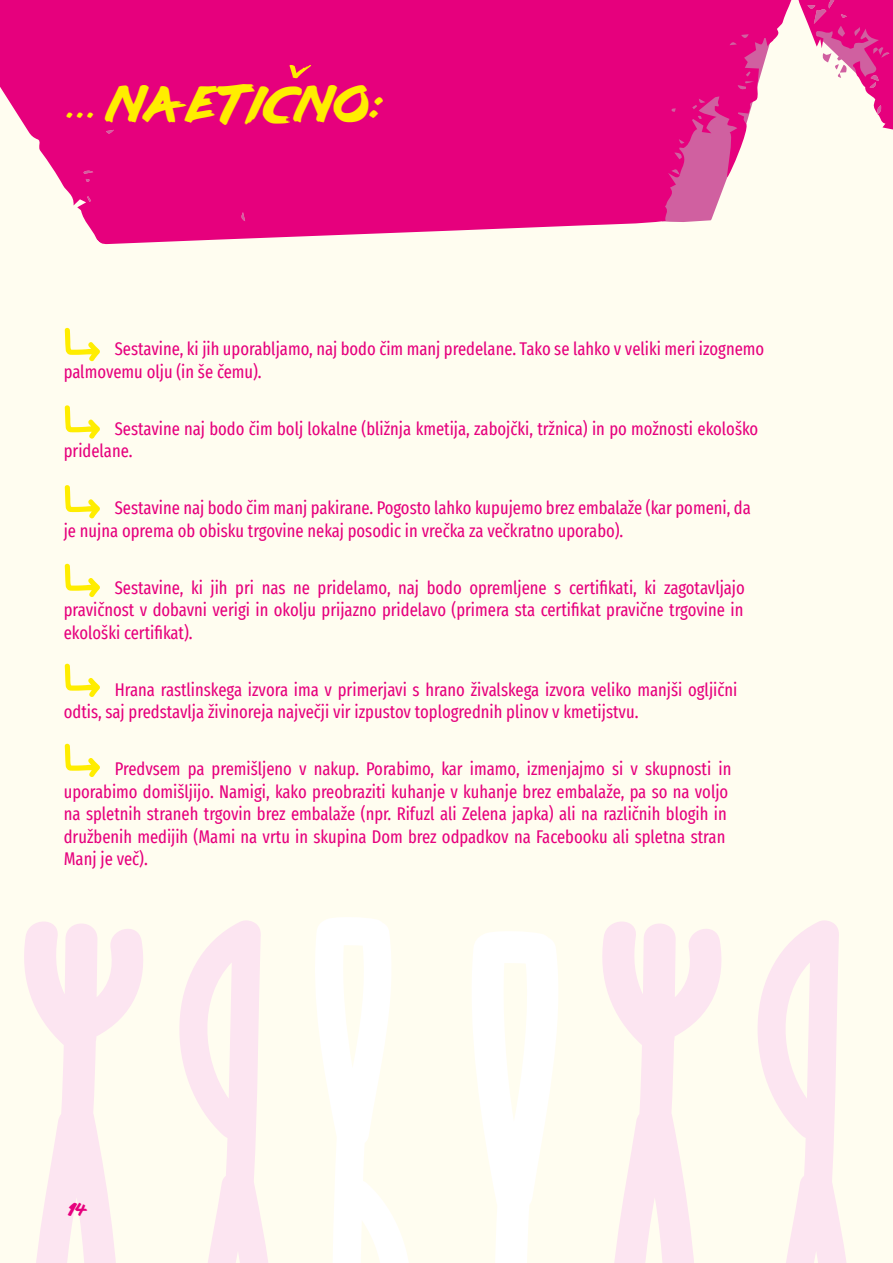
<style>
.page{position:relative;width:893px;height:1263px;background:#fffdf0}
.page>*{position:absolute;margin:0;border:0;box-sizing:border-box;transform-origin:0 0}
.t1{font:45px "lazer 84";letter-spacing:.02em;color:#ffed00}
.t2{font:extra-condensed 18px/22.5px "Fira Sans";color:#e6007d}
.t3{font:18px "lazer 84";color:#e6007d}
</style>
<div class="page">
<svg style="left:0;top:0;width:585px;height:244px;background:#e81687"></svg>
<svg style="left:585px;top:0;width:308px;height:226px;fill:#e6007d"></svg>
<svg style="left:65px;top:405px;width:35px;height:34px"></svg>
<svg style="left:65px;top:328px;width:35px;height:33px"></svg>
<svg style="left:65px;top:485px;width:35px;height:33px"></svg>
<svg style="left:65px;top:564px;width:35px;height:33px"></svg>
<svg style="left:65px;top:664px;width:35px;height:33px"></svg>
<svg style="left:65px;top:744px;width:35px;height:33px"></svg>
<svg style="left:289px;top:65px;width:22px;height:13px"></svg>
<svg style="left:24px;top:920px;width:244px;height:343px"></svg>
<svg style="left:315px;top:917px;width:243px;height:346px"></svg>
<svg style="left:602px;top:921px;width:120px;height:342px"></svg>
<svg style="left:758px;top:920px;width:89px;height:343px"></svg>
<h1 class="t1" style="left:64px;top:77px;width:320px">... NA E TICNO:</h1>
<p class="t2" style="left:64px;top:337px;width:702px;text-indent:51px">Sestavine, ki jih uporabljamo, naj bodo čim manj predelane. Tako se lahko v veliki meri izognemo palmovemu olju (in še čemu).</p>
<p class="t2" style="left:64px;top:417px;width:696px;text-indent:51px">Sestavine naj bodo čim bolj lokalne (bližnja kmetija, zabojčki, tržnica) in po možnosti ekološko pridelane.</p>
<p class="t2" style="left:64px;top:496px;width:689px;text-indent:51px">Sestavine naj bodo čim manj pakirane. Pogosto lahko kupujemo brez embalaže (kar pomeni, da je nujna oprema ob obisku trgovine nekaj posodic in vrečka za večkratno uporabo).</p>
<p class="t2" style="left:64px;top:576px;width:683px;text-align:justify;text-indent:51px">Sestavine, ki jih pri nas ne pridelamo, naj bodo opremljene s certifikati, ki zagotavljajo pravičnost v dobavni verigi in okolju prijazno pridelavo (primera sta certifikat pravične trgovine in ekološki certifikat).</p>
<p class="t2" style="left:64px;top:678px;width:675px;text-indent:51px">Hrana rastlinskega izvora ima v primerjavi s hrano živalskega izvora veliko manjši ogljični odtis, saj predstavlja živinoreja največji vir izpustov toplogrednih plinov v kmetijstvu.</p>
<p class="t2" style="left:64px;top:757px;width:669px;text-indent:51px">Predvsem pa premišljeno v nakup. Porabimo, kar imamo, izmenjajmo si v skupnosti in uporabimo domišljijo. Namigi, kako preobraziti kuhanje v kuhanje brez embalaže, pa so na voljo na spletnih straneh trgovin brez embalaže (npr. Rifuzl ali Zelena japka) ali na različnih blogih in družbenih medijih (Mami na vrtu in skupina Dom brez odpadkov na Facebooku ali spletna stran Manj je več).</p>
<p class="t3" style="left:68px;top:1200px;width:19px">14</p>
</div>
